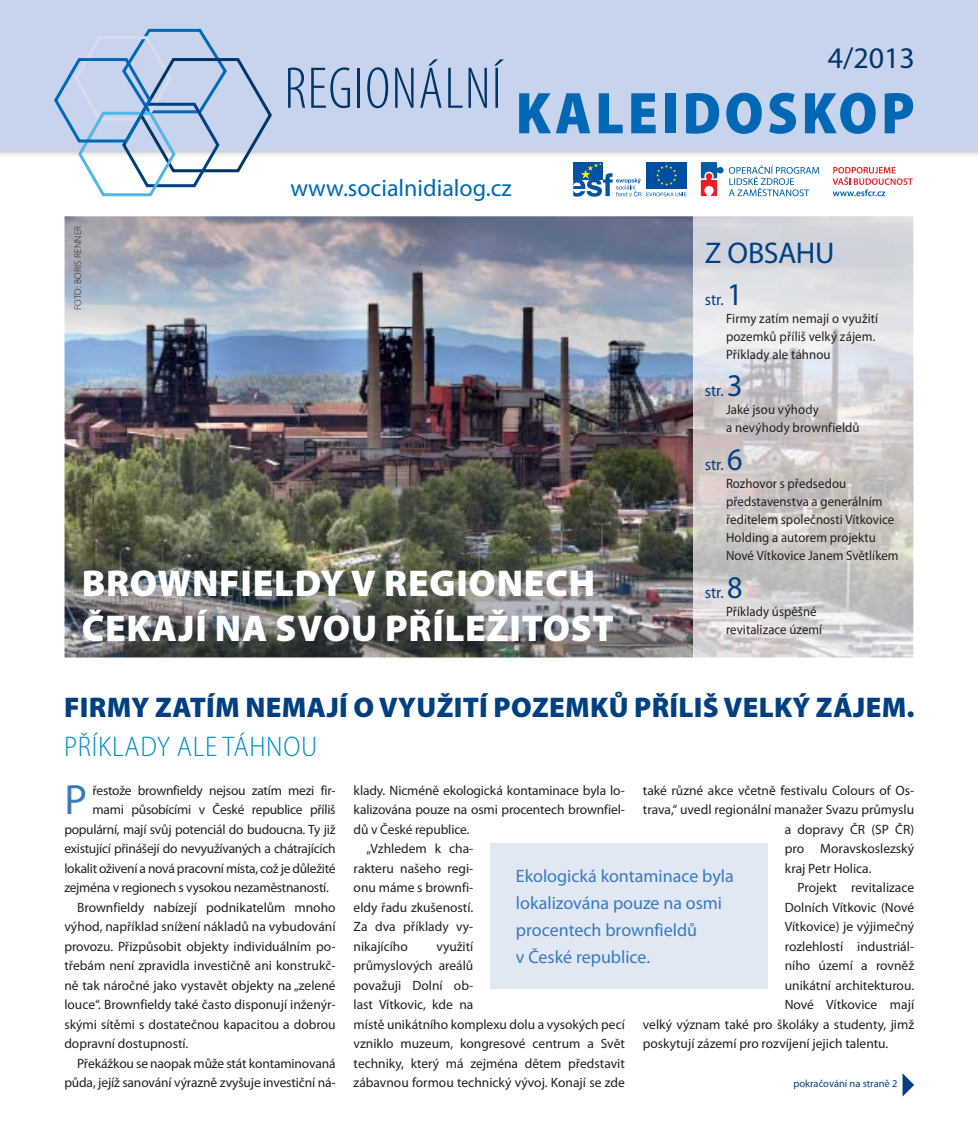
<style>
.page{position:relative;width:978px;height:1148px;background:#fff}
.page>*{position:absolute;margin:0;border:0;box-sizing:border-box;transform-origin:0 0}
.t1{font:900 semi-condensed 59.25px "Myriad Pro";letter-spacing:.06em;color:#0068b4}
.t2{font:42.45px "Myriad Pro";color:#377abe}
.t3{font:900 37.5px/45px "Myriad Pro";letter-spacing:.02em;color:#fff}
.t4{font:30px "Myriad Pro";letter-spacing:-.015em;color:#004082}
.t5{font:30px "Myriad Pro";color:#003569}
.t6{font:900 28.5px "Myriad Pro";letter-spacing:.01em;color:#004082}
.t7{font:300 semi-condensed 28.5px "Myriad Pro";letter-spacing:.025em;color:#008dc5}
.t8{font:24px "Myriad Pro";color:#0068b4}
.t9{font:18px/27px "Myriad Pro";color:#377abe}
.t10{font:16.65px "Myriad Pro";color:#004082;scale:.95 1}
.t11{font:13.5px/19.5px "Myriad Pro";color:#231f1f}
.t12{font:13.5px/18px "Myriad Pro";color:#231f1f;scale:.95 1}
.t13{font:13.5px "Myriad Pro";letter-spacing:-.02em;color:#231f1f}
.t14{font:10.5px "Myriad Pro";color:#004082}
.t15{font:300 9.75px "Myriad Pro";letter-spacing:.02em;color:#231f1f}
.s1{font-size:31.65px}
</style>
<div class="page">
<div style="left:0;top:0;width:978px;height:151px;background:#c8d3ed"></div>
<svg style="left:52px;top:28px;width:222px;height:169px"></svg>
<svg style="left:701px;top:162px;width:118px;height:34px"></svg>
<div style="left:646px;top:162px;width:41px;height:27px;background:#004ea1"></div>
<svg style="left:833px;top:167px;width:80px;height:29px"></svg>
<div style="left:573px;top:162px;width:30px;height:17px;background:#0054a3"></div>
<svg style="left:573px;top:163px;width:114px;height:34px"></svg>
<svg style="left:903px;top:1074px;width:11px;height:22px"></svg>
<img style="left:65px;top:216px;width:628px;height:441px">
<img style="left:693px;top:216px;width:220px;height:441px">
<div style="left:490px;top:843px;width:278px;height:145px;background:#e2e7f4"></div>
<h3 class="t5" style="left:828px;top:46px;width:89px">4/2013</h3>
<h1 class="t1" style="left:284px;top:91px;width:632px"><sup>REGIONÁLNÍ</sup> KALEIDOSKOP</h1>
<p class="t15" style="left:74px;top:310px;width:86px;rotate:-90deg">FOTO: BORIS RENNER</p>
<h3 class="t8" style="left:290px;top:179px;width:223px">www.socialnidialog.cz</h3>
<h3 class="t3" style="left:82px;top:564px;width:534px">BROWNFIELDY V REGIONECH<br>ČEKAJÍ NA SVOU PŘÍLEŽITOST</h3>
<h3 class="t4" style="left:705px;top:242px;width:131px">Z OBSAHU</h3>
<p class="t10" style="left:705px;top:293px;width:41px">str. <span class="s1">1</span></p>
<p class="t12" style="left:726px;top:311px;width:162px">Firmy zatím nemají o využití pozemků příliš velký zájem.<br>Příklady ale táhnou</p>
<p class="t10" style="left:705px;top:384px;width:41px">str. <span class="s1">3</span></p>
<p class="t12" style="left:726px;top:402px;width:142px">Jaké jsou výhody<br>a nevýhody brownfieldů</p>
<p class="t10" style="left:705px;top:458px;width:41px">str. <span class="s1">6</span></p>
<p class="t12" style="left:726px;top:476px;width:183px">Rozhovor s předsedou představenstva a generálním ředitelem společnosti Vítkovice<br>Holding a autorem projektu<br>Nové Vítkovice Janem Světlíkem</p>
<p class="t10" style="left:705px;top:586px;width:41px">str. <span class="s1">8</span></p>
<p class="t12" style="left:726px;top:603px;width:103px">Příklady úspěšné revitalizace území</p>
<h3 class="t6" style="left:64px;top:696px;width:852px">FIRMY ZATÍM NEMAJÍ O VYUŽITÍ POZEMKŮ PŘÍLIŠ VELKÝ ZÁJEM.</h3>
<h3 class="t7" style="left:64px;top:735px;width:255px">PŘÍKLADY ALE TÁHNOU</h3>
<h2 class="t2" style="left:64px;top:784px;width:24px">P</h2>
<p class="t13" style="left:93px;top:785px;width:244px">řestože brownfieldy nejsou zatím mezi fir-</p>
<p class="t13" style="left:93px;top:804px;width:244px">mami působícími v České republice příliš</p>
<p class="t13" style="left:64px;top:824px;width:273px">populární, mají svůj potenciál do budoucna. Ty již</p>
<p class="t13" style="left:64px;top:843px;width:273px">existující přinášejí do nevyužívaných a chátrajících</p>
<p class="t13" style="left:64px;top:863px;width:273px">lokalit oživení a nová pracovní místa, což je důležité</p>
<p class="t13" style="left:64px;top:882px;width:266px">zejména v regionech s vysokou nezaměstnaností.</p>
<p class="t11" style="left:77px;top:898px;width:260px">Brownfieldy nabízejí podnikatelům mnoho</p>
<p class="t11" style="left:64px;top:918px;width:273px">výhod, například snížení nákladů na vybudování</p>
<p class="t11" style="left:64px;top:937px;width:273px">provozu. Přizpůsobit objekty individuálním po-</p>
<p class="t11" style="left:64px;top:957px;width:273px">třebám není zpravidla investičně ani konstrukč-</p>
<p class="t11" style="left:64px;top:976px;width:273px">ně tak náročné jako vystavět objekty na „zelené</p>
<p class="t11" style="left:64px;top:996px;width:273px">louce“. Brownfieldy také často disponují inženýr-</p>
<p class="t11" style="left:64px;top:1015px;width:273px">skými sítěmi s dostatečnou kapacitou a dobrou</p>
<p class="t11" style="left:64px;top:1035px;width:126px">dopravní dostupností.</p>
<p class="t11" style="left:77px;top:1054px;width:260px">Překážkou se naopak může stát kontaminovaná</p>
<p class="t11" style="left:64px;top:1074px;width:273px">půda, jejíž sanování výrazně zvyšuje investiční ná-</p>
<p class="t11" style="left:643px;top:781px;width:273px">také různé akce včetně festivalu Colours of Os-</p>
<p class="t11" style="left:643px;top:801px;width:273px">trava,“ uvedl regionální manažer Svazu průmyslu</p>
<p class="t11" style="left:785px;top:820px;width:131px">a dopravy ČR (SP ČR)</p>
<p class="t11" style="left:785px;top:840px;width:131px">pro Moravskoslezský</p>
<p class="t11" style="left:785px;top:859px;width:88px">kraj Petr Holica.</p>
<p class="t11" style="left:798px;top:879px;width:118px">Projekt revitalizace</p>
<p class="t11" style="left:785px;top:898px;width:131px">Dolních Vítkovic (Nové</p>
<p class="t11" style="left:785px;top:918px;width:131px">Vítkovice) je výjimečný</p>
<p class="t11" style="left:785px;top:937px;width:131px">rozlehlostí industriál-</p>
<p class="t11" style="left:785px;top:957px;width:131px">ního území a rovněž</p>
<p class="t11" style="left:785px;top:976px;width:131px">unikátní architekturou.</p>
<p class="t11" style="left:785px;top:996px;width:131px">Nové Vítkovice mají</p>
<p class="t11" style="left:643px;top:1015px;width:273px">velký význam také pro školáky a studenty, jimž</p>
<p class="t11" style="left:643px;top:1035px;width:247px">poskytují zázemí pro rozvíjení jejich talentu.</p>
<p class="t11" style="left:354px;top:781px;width:273px">klady. Nicméně ekologická kontaminace byla lo-</p>
<p class="t11" style="left:354px;top:801px;width:273px">kalizována pouze na osmi procentech brownfiel-</p>
<p class="t11" style="left:354px;top:820px;width:117px">dů v České republice.</p>
<p class="t11" style="left:366px;top:840px;width:109px">„Vzhledem k cha-</p>
<p class="t11" style="left:354px;top:859px;width:121px">rakteru našeho regi-</p>
<p class="t11" style="left:354px;top:879px;width:121px">onu máme s brownfi-</p>
<p class="t11" style="left:354px;top:898px;width:121px">eldy řadu zkušeností.</p>
<p class="t11" style="left:354px;top:918px;width:121px">Za dva příklady vy-</p>
<p class="t11" style="left:354px;top:937px;width:56px">nikajícího</p>
<h3 class="t9" style="left:516px;top:864px;width:219px">Ekologická kontaminace byla lokalizována pouze na osmi procentech brownfieldů<br>v České republice.</h3>
<p class="t11" style="left:354px;top:937px;width:273px;text-indent:83px">využití<br>průmyslových areálů<br>považuji Dolní ob-<br>last Vítkovic, kde na<br>místě unikátního komplexu dolu a vysokých pecí vzniklo muzeum, kongresové centrum a Svět techniky, který má zejména dětem představit zábavnou formou technický vývoj. Konají se zde</p>
<p class="t14" style="left:793px;top:1079px;width:106px">pokračování na straně 2</p>
</div>
